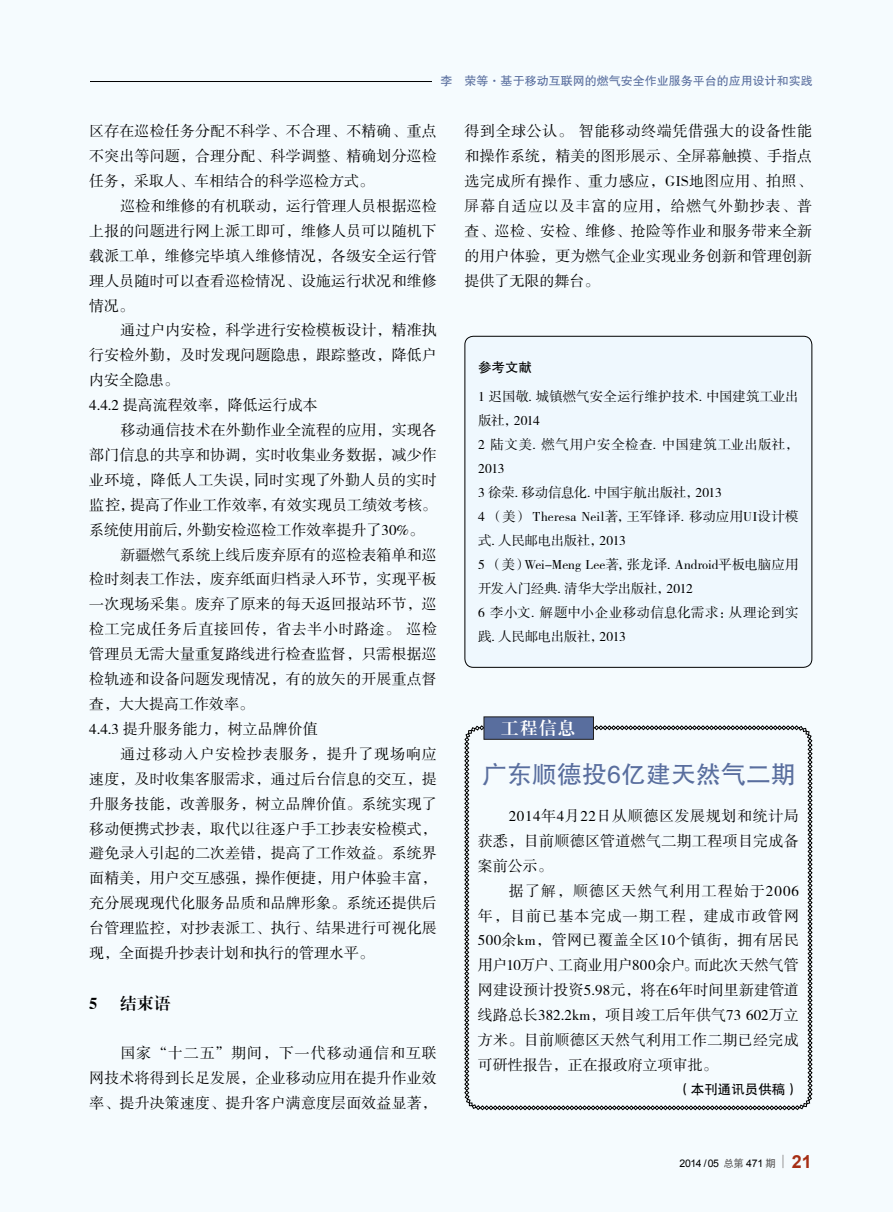
<style>
.page{position:relative;width:893px;height:1212px;background:#f5fbfe}
.page>*{position:absolute;margin:0;border:0;box-sizing:border-box;transform-origin:0 0}
.t1{font:24.75px "FZHTJW GB1 0";letter-spacing:.01em;color:#596e9e}
.t2{font:17.25px "FZXBSJW GB1 0";color:#fff}
.t3{font:16.5px "FZXBSJW GB1 0";color:#000}
.t4{font:15px/24.9px "FZSSJW GB1 0";letter-spacing:.01em;color:#000;text-align:justify}
.t5{font:15px "FZSSJW GB1 0";letter-spacing:.04em;color:#000}
.t6{font:15px "FZSSJW GB1 0";letter-spacing:.06em;color:#000}
.t7{font:13.5px/24px "FZSSJW GB1 0";color:#000}
.t8{font:13.5px "FZHTJW GB1 0";color:#000}
.t9{font:12px "FZHTJW GB1 0";color:#596e9e}
.t10{font:10.5px "Arial";letter-spacing:-.04em;color:#000}
.s1{font-family:"FZHTJW GB1 0";color:#595757}
.s2{font-weight:700;font-size:18px;color:#a62e14}
</style>
<div class="page">
<svg style="left:782px;top:1155px;width:1px;height:13px"></svg>
<hr style="left:0;top:81px;width:812px;height:1px;background:#000">
<div style="left:0;top:72px;width:89px;height:19px;background:#f5fbfe"></div>
<svg style="left:464px;top:725px;width:348px;height:385px"></svg>
<div style="left:465px;top:336px;width:347px;height:331px;background:#eff8fe;border-radius:9px"></div>
<div style="left:465px;top:336px;width:347px;height:332px;border:1px solid #000;border-radius:9px"></div>
<div style="left:432px;top:78px;width:395px;height:7px;background:#f5fbfe"></div>
<div style="left:484px;top:716px;width:110px;height:24px;background:#596e9e;border:1px solid #201e1e"></div>
<p class="t9" style="left:441px;top:74px;width:373px">李　荣等·基于移动互联网的燃气安全作业服务平台的应用设计和实践</p>
<p class="t4" style="left:89px;top:119px;width:349px">区存在巡检任务分配不科学、不合理、不精确、重点不突出等问题，合理分配、科学调整、精确划分巡检任务，采取人、车相结合的科学巡检方式。</p>
<p class="t4" style="left:89px;top:194px;width:349px;text-indent:31px">巡检和维修的有机联动，运行管理人员根据巡检上报的问题进行网上派工即可，维修人员可以随机下载派工单，维修完毕填入维修情况，各级安全运行管理人员随时可以查看巡检情况、设施运行状况和维修情况。</p>
<p class="t4" style="left:89px;top:319px;width:349px;text-align:left;text-indent:31px">通过户内安检，科学进行安检模板设计，精准执行安检外勤，及时发现问题隐患，跟踪整改，降低户内安全隐患。<br>4.4.2 提高流程效率，降低运行成本</p>
<p class="t4" style="left:120px;top:418px;width:318px">移动通信技术在外勤作业全流程的应用，实现各</p>
<p class="t4" style="left:89px;top:443px;width:349px">部门信息的共享和协调，实时收集业务数据，减少作</p>
<p class="t4" style="left:89px;top:468px;width:349px">业环境，降低人工失误，同时实现了外勤人员的实时</p>
<p class="t4" style="left:89px;top:493px;width:349px">监控，提高了作业工作效率，有效实现员工绩效考核。</p>
<p class="t4" style="left:89px;top:518px;width:336px">系统使用前后，外勤安检巡检工作效率提升了30%。</p>
<p class="t4" style="left:120px;top:543px;width:318px">新疆燃气系统上线后废弃原有的巡检表箱单和巡</p>
<p class="t4" style="left:89px;top:568px;width:349px">检时刻表工作法，废弃纸面归档录入环节，实现平板</p>
<p class="t4" style="left:89px;top:593px;width:349px">一次现场采集。废弃了原来的每天返回报站环节，巡</p>
<p class="t5" style="left:89px;top:621px;width:349px">检工完成任务后直接回传，省去半小时路途。 巡检</p>
<p class="t4" style="left:89px;top:642px;width:349px">管理员无需大量重复路线进行检查监督，只需根据巡</p>
<p class="t4" style="left:89px;top:667px;width:349px">检轨迹和设备问题发现情况，有的放矢的开展重点督</p>
<p class="t4" style="left:89px;top:692px;width:167px">查，大大提高工作效率。</p>
<p class="t4" style="left:89px;top:717px;width:230px">4.4.3 提升服务能力，树立品牌价值</p>
<p class="t6" style="left:120px;top:746px;width:318px">通过移动入户安检抄表服务，提升了现场响应</p>
<p class="t4" style="left:89px;top:767px;width:349px">速度，及时收集客服需求，通过后台信息的交互，提</p>
<p class="t4" style="left:89px;top:792px;width:349px">升服务技能，改善服务，树立品牌价值。系统实现了</p>
<p class="t4" style="left:89px;top:817px;width:349px">移动便携式抄表，取代以往逐户手工抄表安检模式，</p>
<p class="t4" style="left:89px;top:842px;width:349px">避免录入引起的二次差错，提高了工作效益。系统界</p>
<p class="t4" style="left:89px;top:866px;width:349px">面精美，用户交互感强，操作便捷，用户体验丰富，</p>
<p class="t4" style="left:89px;top:891px;width:349px">充分展现现代化服务品质和品牌形象。系统还提供后</p>
<p class="t4" style="left:89px;top:916px;width:349px">台管理监控，对抄表派工、执行、结果进行可视化展</p>
<p class="t4" style="left:89px;top:941px;width:287px">现，全面提升抄表计划和执行的管理水平。</p>
<p class="t3" style="left:89px;top:994px;width:10px">5</p>
<p class="t3" style="left:120px;top:994px;width:52px">结束语</p>
<p class="t4" style="left:89px;top:1041px;width:349px;text-indent:31px">国家“十二五”期间，下一代移动通信和互联网技术将得到长足发展，企业移动应用在提升作业效率、提升决策速度、提升客户满意度层面效益显著，</p>
<p class="t4" style="left:465px;top:119px;width:349px">得到全球公认。 智能移动终端凭借强大的设备性能和操作系统，精美的图形展示、全屏幕触摸、手指点选完成所有操作、重力感应，GIS地图应用、拍照、屏幕自适应以及丰富的应用，给燃气外勤抄表、普查、巡检、安检、维修、抢险等作业和服务带来全新的用户体验，更为燃气企业实现业务创新和管理创新提供了无限的舞台。</p>
<p class="t8" style="left:478px;top:360px;width:55px">参考文献</p>
<p class="t7" style="left:478px;top:385px;width:322px">1 迟国敬. 城镇燃气安全运行维护技术. 中国建筑工业出版社，2014<br>2 陆文美. 燃气用户安全检查. 中国建筑工业出版社，<br>2013<br>3 徐荣. 移动信息化. 中国宇航出版社，2013<br>4 （美） Theresa Neil著，王军锋译. 移动应用UI设计模式. 人民邮电出版社，2013<br>5 （美）Wei-Meng Lee著，张龙译. Android平板电脑应用开发入门经典. 清华大学出版社，2012<br>6 李小文. 解题中小企业移动信息化需求：从理论到实践. 人民邮电出版社，2013</p>
<p class="t2" style="left:501px;top:718px;width:76px">工程信息</p>
<h1 class="t1" style="left:482px;top:760px;width:315px">广东顺德投6亿建天然气二期</h1>
<p class="t4" style="left:478px;top:804px;width:323px;text-indent:31px">2014年4月22日从顺德区发展规划和统计局获悉，目前顺德区管道燃气二期工程项目完成备案前公示。</p>
<p class="t4" style="left:478px;top:879px;width:323px;text-indent:31px">据了解，顺德区天然气利用工程始于2006年，目前已基本完成一期工程，建成市政管网500余km，管网已覆盖全区10个镇街，拥有居民用户10万户、工商业用户800余户。而此次天然气管网建设预计投资5.98元，将在6年时间里新建管道线路总长382.2km，项目竣工后年供气73 602万立方米。目前顺德区天然气利用工作二期已经完成可研性报告，正在报政府立项审批。</p>
<p class="t8" style="left:677px;top:1081px;width:123px">（本刊通讯员供稿）</p>
<p class="t10" style="left:680px;top:1156px;width:134px">2014 / 05 <span class="s1">总第</span> 471 <span class="s1">期</span> <span class="s2">21</span></p>
</div>
